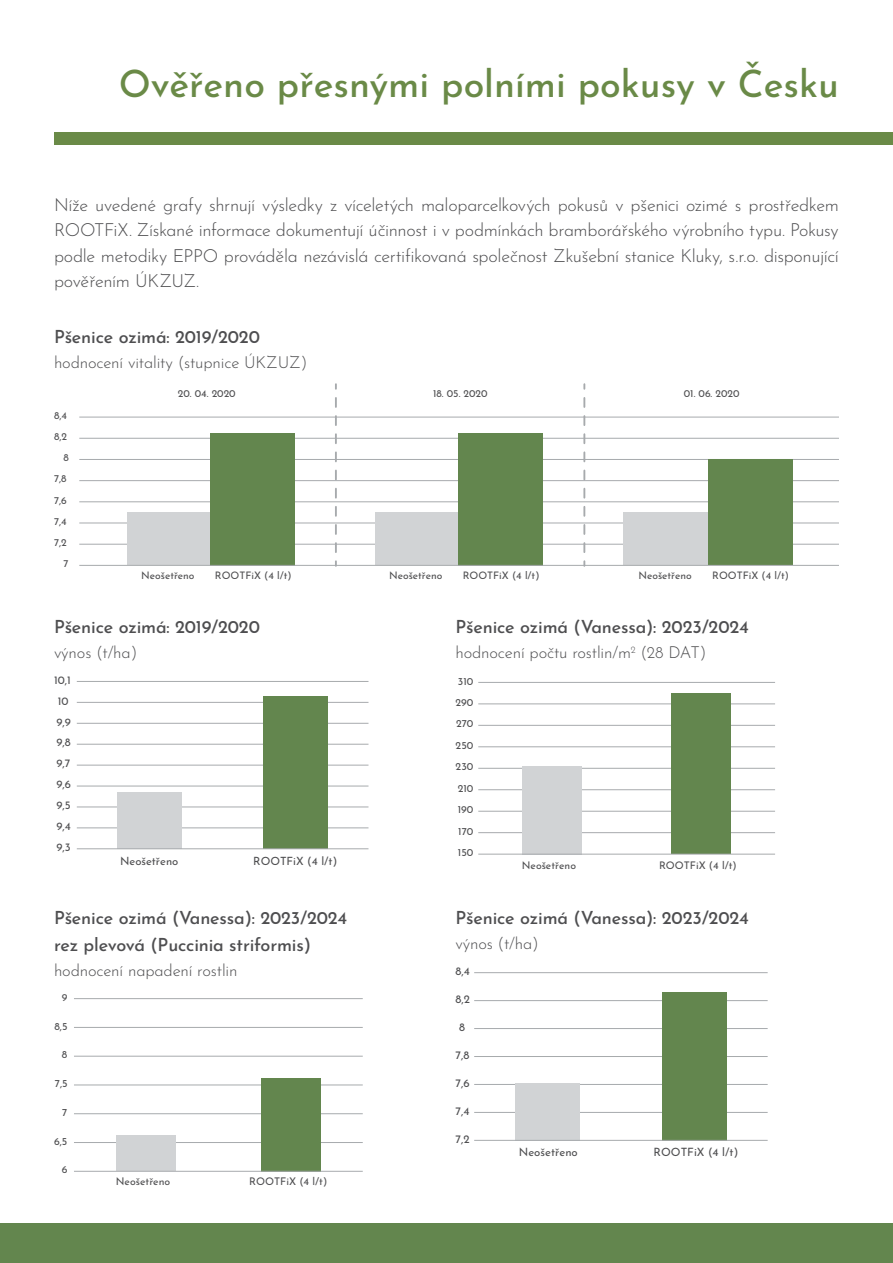
<style>
.page{position:relative;width:893px;height:1263px;background:#fff}
.page>*{position:absolute;margin:0;border:0;box-sizing:border-box;transform-origin:0 0}
.t1{font:500 37.5px "Josefin Sans";color:#6a8a47}
.t2{font:300 18px/25.5px "Josefin Sans";letter-spacing:-.025em;color:#4e4e50;text-align:justify}
.t3{font:500 18px/27.3px "Josefin Sans";letter-spacing:-.01em;color:#4e4e50}
.t4{font:300 16.5px "Josefin Sans";letter-spacing:-.01em;color:#4e4e50}
.t5{font:11.4px "Josefin Sans";color:#4e4e50}
.t6{font:11.25px "Josefin Sans";color:#4e4e50}
.t7{font:10.5px "Josefin Sans";color:#4e4e50}
.t8{font:10.35px "Josefin Sans";color:#4e4e50}
</style>
<div class="page">
<div style="left:54px;top:133px;width:839px;height:12px;background:#6a8a47"></div>
<div style="left:0;top:1223px;width:893px;height:40px;background:#63864e"></div>
<hr style="left:79px;top:544px;width:760px;height:1px;background:#a7aaad">
<hr style="left:79px;top:523px;width:760px;height:1px;background:#a7aaad">
<hr style="left:79px;top:501px;width:760px;height:1px;background:#a7aaad">
<hr style="left:79px;top:480px;width:760px;height:1px;background:#a7aaad">
<hr style="left:79px;top:459px;width:760px;height:1px;background:#a7aaad">
<hr style="left:79px;top:438px;width:760px;height:1px;background:#a7aaad">
<hr style="left:79px;top:417px;width:760px;height:1px;background:#a7aaad">
<div style="left:127px;top:512px;width:84px;height:53px;background:#d1d3d5"></div>
<div style="left:210px;top:433px;width:85px;height:132px;background:#63864e"></div>
<div style="left:375px;top:512px;width:84px;height:53px;background:#d1d3d5"></div>
<div style="left:458px;top:433px;width:85px;height:132px;background:#63864e"></div>
<div style="left:623px;top:512px;width:85px;height:53px;background:#d1d3d5"></div>
<div style="left:708px;top:459px;width:84px;height:106px;background:#63864e"></div>
<hr style="left:79px;top:565px;width:760px;height:1px;background:#a7aaad">
<svg style="left:335px;top:398px;width:2px;height:167px"></svg>
<svg style="left:583px;top:398px;width:2px;height:167px"></svg>
<hr style="left:77px;top:828px;width:291px;height:1px;background:#a7aaad">
<hr style="left:77px;top:807px;width:291px;height:1px;background:#a7aaad">
<hr style="left:77px;top:786px;width:291px;height:1px;background:#a7aaad">
<hr style="left:77px;top:765px;width:291px;height:1px;background:#a7aaad">
<hr style="left:77px;top:744px;width:291px;height:1px;background:#a7aaad">
<hr style="left:77px;top:723px;width:291px;height:1px;background:#a7aaad">
<hr style="left:77px;top:702px;width:291px;height:1px;background:#a7aaad">
<hr style="left:77px;top:681px;width:291px;height:1px;background:#a7aaad">
<div style="left:118px;top:792px;width:64px;height:57px;background:#d1d3d5"></div>
<div style="left:264px;top:696px;width:64px;height:153px;background:#63864e"></div>
<hr style="left:77px;top:848px;width:291px;height:1px;background:#a7aaad">
<hr style="left:74px;top:1142px;width:289px;height:1px;background:#a7aaad">
<hr style="left:74px;top:1113px;width:289px;height:1px;background:#a7aaad">
<hr style="left:74px;top:1085px;width:289px;height:1px;background:#a7aaad">
<hr style="left:74px;top:1056px;width:289px;height:1px;background:#a7aaad">
<hr style="left:74px;top:1027px;width:289px;height:1px;background:#a7aaad">
<hr style="left:74px;top:998px;width:289px;height:1px;background:#a7aaad">
<div style="left:116px;top:1135px;width:60px;height:36px;background:#d1d3d5"></div>
<div style="left:261px;top:1078px;width:59px;height:93px;background:#63864e"></div>
<hr style="left:74px;top:1171px;width:289px;height:1px;background:#a7aaad">
<hr style="left:478px;top:832px;width:297px;height:1px;background:#a7aaad">
<hr style="left:478px;top:811px;width:297px;height:1px;background:#a7aaad">
<hr style="left:478px;top:789px;width:297px;height:1px;background:#a7aaad">
<hr style="left:478px;top:768px;width:297px;height:1px;background:#a7aaad">
<hr style="left:478px;top:746px;width:297px;height:1px;background:#a7aaad">
<hr style="left:478px;top:725px;width:297px;height:1px;background:#a7aaad">
<hr style="left:478px;top:704px;width:297px;height:1px;background:#a7aaad">
<hr style="left:478px;top:682px;width:297px;height:1px;background:#a7aaad">
<div style="left:523px;top:766px;width:59px;height:88px;background:#d1d3d5"></div>
<div style="left:671px;top:693px;width:59px;height:161px;background:#63864e"></div>
<hr style="left:478px;top:854px;width:297px;height:1px;background:#a7aaad">
<hr style="left:474px;top:1112px;width:294px;height:1px;background:#a7aaad">
<hr style="left:474px;top:1084px;width:294px;height:1px;background:#a7aaad">
<hr style="left:474px;top:1056px;width:294px;height:1px;background:#a7aaad">
<hr style="left:474px;top:1028px;width:294px;height:1px;background:#a7aaad">
<hr style="left:474px;top:1000px;width:294px;height:1px;background:#a7aaad">
<hr style="left:474px;top:972px;width:294px;height:1px;background:#a7aaad">
<div style="left:515px;top:1083px;width:65px;height:57px;background:#d1d3d5"></div>
<div style="left:662px;top:992px;width:65px;height:148px;background:#63864e"></div>
<hr style="left:474px;top:1140px;width:294px;height:1px;background:#a7aaad">
<h1 class="t1" style="left:119px;top:53px;width:722px">Ověřeno přesnými polními pokusy v Česku</h1>
<p class="t2" style="left:54px;top:190px;width:786px">Níže uvedené grafy shrnují výsledky z víceletých maloparcelkových pokusů v pšenici ozimé s prostředkem ROOTFiX. Získané informace dokumentují účinnost i v podmínkách bramborářského výrobního typu. Pokusy podle metodiky EPPO prováděla nezávislá certifikovaná společnost Zkušební stanice Kluky, s.r.o. disponující pověřením ÚKZUZ.</p>
<p class="t3" style="left:54px;top:320px;width:207px">Pšenice ozimá: 2019/2020</p>
<p class="t4" style="left:54px;top:350px;width:255px">hodnocení vitality (stupnice ÚKZUZ)</p>
<p class="t8" style="left:54px;top:407px;width:15px">8,4</p>
<p class="t8" style="left:54px;top:428px;width:15px">8,2</p>
<p class="t8" style="left:63px;top:449px;width:7px">8</p>
<p class="t8" style="left:54px;top:470px;width:14px">7,8</p>
<p class="t8" style="left:54px;top:491px;width:14px">7,6</p>
<p class="t8" style="left:54px;top:512px;width:14px">7,4</p>
<p class="t8" style="left:54px;top:534px;width:14px">7,2</p>
<p class="t8" style="left:63px;top:555px;width:7px">7</p>
<p class="t8" style="left:178px;top:385px;width:59px">20. 04. 2020</p>
<p class="t8" style="left:433px;top:385px;width:56px">18. 05. 2020</p>
<p class="t8" style="left:684px;top:385px;width:57px">01. 06. 2020</p>
<p class="t8" style="left:141px;top:567px;width:55px">Neošetřeno</p>
<p class="t8" style="left:215px;top:567px;width:78px">ROOTFiX (4 l/t)</p>
<p class="t8" style="left:389px;top:567px;width:55px">Neošetřeno</p>
<p class="t8" style="left:463px;top:567px;width:78px">ROOTFiX (4 l/t)</p>
<p class="t8" style="left:638px;top:567px;width:55px">Neošetřeno</p>
<p class="t8" style="left:712px;top:567px;width:78px">ROOTFiX (4 l/t)</p>
<p class="t3" style="left:54px;top:611px;width:207px">Pšenice ozimá: 2019/2020</p>
<p class="t4" style="left:54px;top:640px;width:85px">výnos (t/ha)</p>
<p class="t3" style="left:455px;top:611px;width:295px">Pšenice ozimá (Vanessa): 2023/2024</p>
<p class="t4" style="left:455px;top:640px;width:252px">hodnocení počtu rostlin/m<sup>2</sup> (28 DAT)</p>
<p class="t6" style="left:54px;top:670px;width:18px">10,1</p>
<p class="t7" style="left:458px;top:672px;width:17px">310</p>
<p class="t6" style="left:58px;top:691px;width:12px">10</p>
<p class="t7" style="left:455px;top:693px;width:19px">290</p>
<p class="t6" style="left:57px;top:712px;width:16px">9,9</p>
<p class="t7" style="left:456px;top:715px;width:19px">270</p>
<p class="t6" style="left:57px;top:733px;width:16px">9,8</p>
<p class="t7" style="left:456px;top:736px;width:19px">250</p>
<p class="t6" style="left:57px;top:754px;width:15px">9,7</p>
<p class="t7" style="left:456px;top:758px;width:19px">230</p>
<p class="t6" style="left:57px;top:775px;width:16px">9,6</p>
<p class="t7" style="left:458px;top:779px;width:17px">210</p>
<p class="t6" style="left:57px;top:796px;width:16px">9,5</p>
<p class="t7" style="left:458px;top:801px;width:17px">190</p>
<p class="t6" style="left:57px;top:817px;width:16px">9,4</p>
<p class="t7" style="left:458px;top:822px;width:17px">170</p>
<p class="t6" style="left:57px;top:838px;width:16px">9,3</p>
<p class="t6" style="left:120px;top:852px;width:60px">Neošetřeno</p>
<p class="t6" style="left:253px;top:852px;width:86px">ROOTFiX (4 l/t)</p>
<p class="t7" style="left:458px;top:844px;width:17px">150</p>
<p class="t7" style="left:522px;top:857px;width:56px">Neošetřeno</p>
<p class="t7" style="left:659px;top:857px;width:79px">ROOTFiX (4 l/t)</p>
<p class="t3" style="left:54px;top:901px;width:295px">Pšenice ozimá (Vanessa): 2023/2024 rez plevová (Puccinia striformis)</p>
<p class="t4" style="left:54px;top:958px;width:185px">hodnocení napadení rostlin</p>
<p class="t3" style="left:455px;top:901px;width:295px">Pšenice ozimá (Vanessa): 2023/2024</p>
<p class="t4" style="left:455px;top:930px;width:85px">výnos (t/ha)</p>
<p class="t5" style="left:455px;top:961px;width:16px">8,4</p>
<p class="t7" style="left:62px;top:988px;width:7px">9</p>
<p class="t5" style="left:455px;top:989px;width:16px">8,2</p>
<p class="t7" style="left:54px;top:1017px;width:15px">8,5</p>
<p class="t5" style="left:459px;top:1017px;width:7px">8</p>
<p class="t7" style="left:62px;top:1046px;width:7px">8</p>
<p class="t5" style="left:455px;top:1045px;width:15px">7,8</p>
<p class="t7" style="left:55px;top:1075px;width:14px">7,5</p>
<p class="t5" style="left:455px;top:1073px;width:16px">7,6</p>
<p class="t7" style="left:62px;top:1103px;width:7px">7</p>
<p class="t5" style="left:455px;top:1101px;width:15px">7,4</p>
<p class="t7" style="left:54px;top:1132px;width:15px">6,5</p>
<p class="t5" style="left:455px;top:1129px;width:16px">7,2</p>
<p class="t5" style="left:519px;top:1142px;width:61px">Neošetřeno</p>
<p class="t5" style="left:654px;top:1142px;width:86px">ROOTFiX (4 l/t)</p>
<p class="t7" style="left:62px;top:1161px;width:7px">6</p>
<p class="t7" style="left:116px;top:1173px;width:56px">Neošetřeno</p>
<p class="t7" style="left:249px;top:1173px;width:80px">ROOTFiX (4 l/t)</p>
</div>
